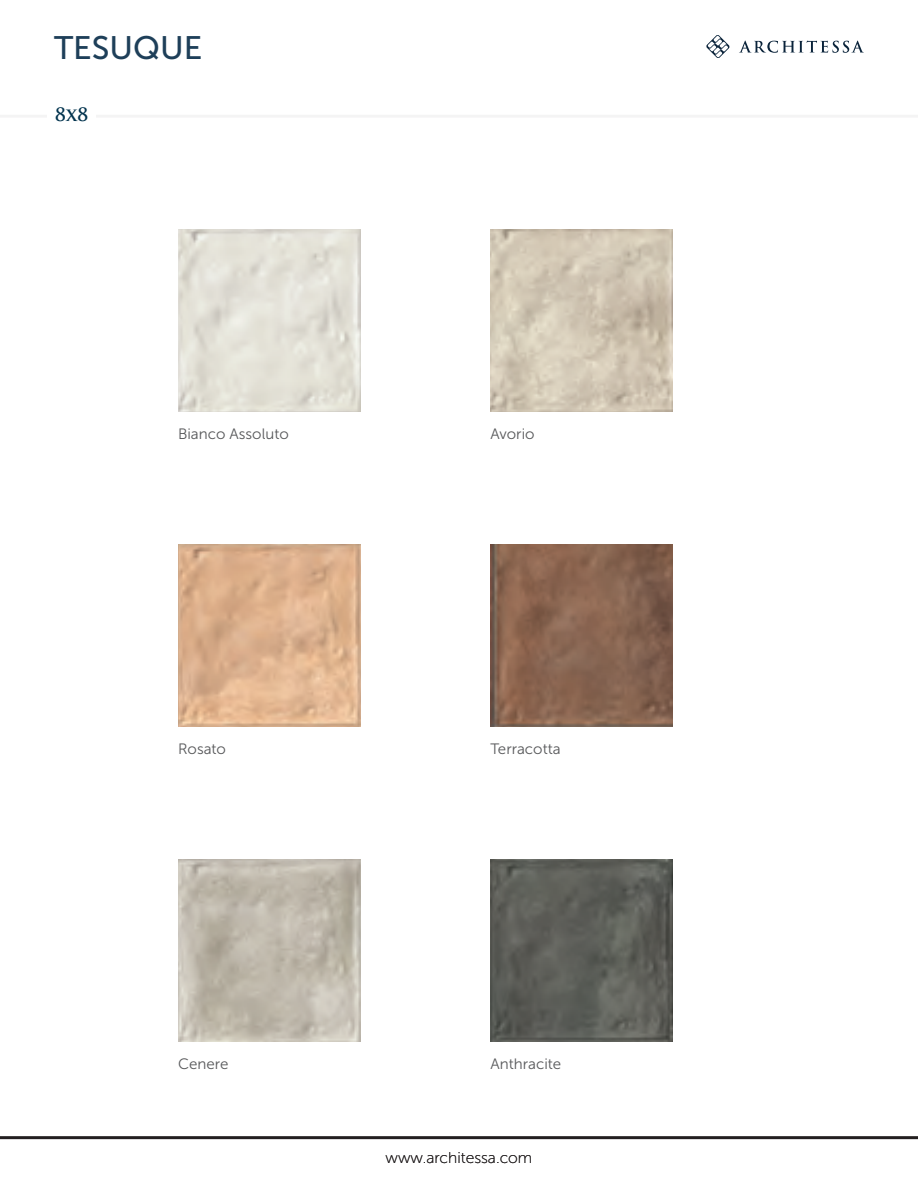
<style>
.page{position:relative;width:918px;height:1188px;background:#fff}
.page>*{position:absolute;margin:0;border:0;box-sizing:border-box;transform-origin:0 0}
.t1{font:32.4px "Museo Sans 500";color:#1e3f59}
.t2{font:600 18px "Trajan Pro 3";color:#02334e}
.t3{font:15.6px "Museo Sans 100";color:#231f20}
.t4{font:15px "Museo Sans 300";color:#57585a}
</style>
<div class="page">
<svg style="left:706px;top:35px;width:24px;height:23px"></svg>
<svg style="left:739px;top:41px;width:125px;height:12px"></svg>
<hr style="left:0;top:1136px;width:918px;height:3px;background:#231f20">
<img style="left:178px;top:230px;width:182px;height:181px">
<img style="left:490px;top:230px;width:182px;height:181px">
<img style="left:178px;top:545px;width:182px;height:182px">
<img style="left:491px;top:545px;width:181px;height:182px">
<img style="left:178px;top:860px;width:182px;height:182px">
<img style="left:490px;top:860px;width:182px;height:182px">
<hr style="left:0;top:115px;width:918px;height:3px;background:#231f20">
<div style="left:47px;top:102px;width:49px;height:24px;background:#fff"></div>
<h1 class="t1" style="left:54px;top:30px;width:150px">TESUQUE</h1>
<p class="t2" style="left:55px;top:101px;width:35px">8x8</p>
<p class="t4" style="left:178px;top:426px;width:112px">Bianco Assoluto</p>
<p class="t4" style="left:490px;top:426px;width:46px">Avorio</p>
<p class="t4" style="left:178px;top:741px;width:49px">Rosato</p>
<p class="t4" style="left:491px;top:741px;width:72px">Terracotta</p>
<p class="t4" style="left:178px;top:1056px;width:52px">Cenere</p>
<p class="t4" style="left:490px;top:1056px;width:72px">Anthracite</p>
<p class="t3" style="left:386px;top:1149px;width:148px">www.architessa.com</p>
</div>
